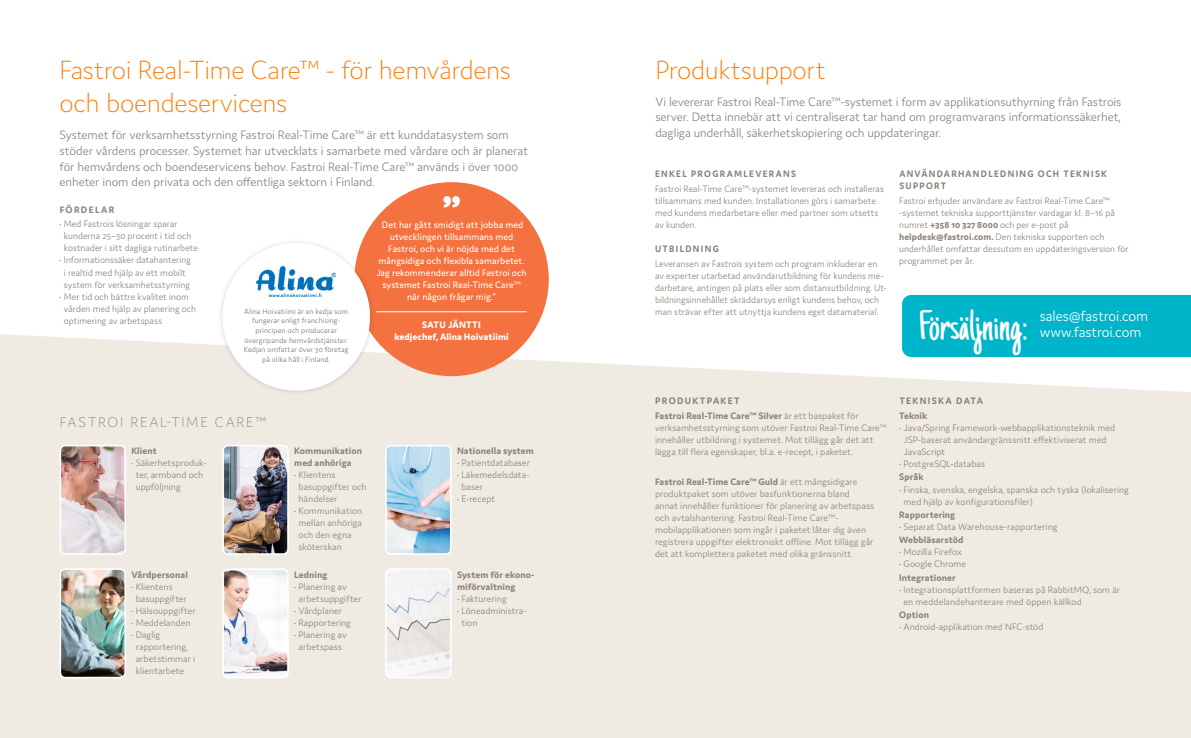
<style>
.page{position:relative;width:1191px;height:738px;background:#fff}
.page>*{position:absolute;margin:0;border:0;box-sizing:border-box;transform-origin:0 0}
.Otsikko_Perussivu{font:43px "Just Another Hand";color:#fff}
.Otsikko_Perussivu-2{font:200 28px/33.6px "Domus";letter-spacing:-.01em;color:#ff7900}
.Otsikko_Perussivu-3{font:300 15.6px "Domus";letter-spacing:-.005em;color:#fff}
.Otsikko_Perussivu-4{font:200 15px "Domus";letter-spacing:.12em;color:#8b8178}
.Otsikko_Perussivu-5{font:300 13px/15.6px "Domus";letter-spacing:-.005em;color:#8b8178}
.Otsikko_Perussivu-6{font:300 10px/12px "Domus";color:#8b8178}
.t1{font:10px/12px "Domus";color:#fff;text-align:center}
.Otsikko_Perussivu-7{font:700 10px/12px "Domus";letter-spacing:.01em;color:#8b8178}
.Otsikko_Perussivu-8{font:700 10px/12px "Domus";letter-spacing:.135em;color:#8b8178}
.t2{font:800 10px/12px "Domus";letter-spacing:.005em;color:#fff;text-align:center}
.Otsikko_Perussivu-9{font:700 10px "Domus";letter-spacing:.13em;color:#8b8178}
.Otsikko_Perussivu-10{font:300 8px/9.6px "Domus";letter-spacing:.005em;color:#7b736f;text-align:center}
.s1{font-weight:700}
</style>
<div class="page">
<div style="left:0;top:334px;width:1191px;height:403px;background:#efebe3"></div>
<div style="left:902px;top:295px;width:289px;height:62px;background:#00b5c9"></div>
<div style="left:918px;top:308px;width:113px;height:30px;background:#00b5c9"></div>
<div style="left:1039px;top:310px;width:137px;height:27px;background:#00b5c9"></div>
<img style="left:60px;top:445px;width:63px;height:108px">
<div style="left:60px;top:444px;width:66px;height:110px;border:2px solid #fff;border-radius:5px"></div>
<img style="left:225px;top:447px;width:61px;height:104px">
<div style="left:222px;top:444px;width:67px;height:110px;border:2px solid #fff;border-radius:5px"></div>
<img style="left:388px;top:445px;width:63px;height:108px">
<div style="left:385px;top:444px;width:66px;height:110px;border:2px solid #fff;border-radius:5px"></div>
<img style="left:386px;top:569px;width:65px;height:108px">
<div style="left:385px;top:568px;width:66px;height:109px;border:2px solid #fff;border-radius:5px"></div>
<img style="left:223px;top:568px;width:65px;height:109px">
<div style="left:222px;top:568px;width:67px;height:109px;border:2px solid #fff;border-radius:5px"></div>
<img style="left:60px;top:568px;width:65px;height:109px">
<div style="left:60px;top:568px;width:66px;height:109px;border:2px solid #fff;border-radius:5px"></div>
<div style="left:354px;top:182px;width:195px;height:194px;background:#f3723f;border-radius:50%"></div>
<svg style="left:443px;top:196px;width:17px;height:11px"></svg>
<hr style="left:377px;top:311px;width:149px;height:1px;background:#fff">
<div style="left:217px;top:238px;width:158px;height:157px;background:#000;opacity:.15"></div>
<div style="left:222px;top:242px;width:148px;height:148px;background:#fff;border-radius:50%"></div>
<img style="left:257px;top:266px;width:79px;height:31px">
<p class="Otsikko_Perussivu-2" style="left:60px;top:53px;width:453px">Fastroi Real-Time Care™ - för hemvårdens och boendeservicens</p>
<p class="Otsikko_Perussivu-5" style="left:60px;top:127px;width:470px">Systemet för verksamhetsstyrning Fastroi Real-Time Care™ är ett kunddatasystem som stöder vårdens processer. Systemet har utvecklats i samarbete med vårdare och är planerat för hemvårdens och boendeservicens behov. Fastroi Real-Time Care™ används i över 1000 enheter inom den privata och den offentliga sektorn i Finland.</p>
<p class="Otsikko_Perussivu-8" style="left:60px;top:203px;width:56px">FÖRDELAR</p>
<p class="Otsikko_Perussivu-6" style="left:64px;top:218px;width:136px;text-indent:-4px">• Med Fastrois lösningar sparar kunderna 25–30 procent i tid och kostnader i sitt dagliga rutinarbete</p>
<p class="Otsikko_Perussivu-6" style="left:60px;top:254px;width:133px;text-align:center">• Informationssäker datahantering i realtid med hjälp av ett mobilt system för verksamhetsstyrning</p>
<p class="Otsikko_Perussivu-6" style="left:64px;top:290px;width:134px;text-indent:-4px">• Mer tid och bättre kvalitet inom vården med hjälp av planering och optimering av arbetspass</p>
<p class="Otsikko_Perussivu-10" style="left:244px;top:306px;width:106px">Alina Hoivatiimi är en kedja som fungerar enligt franchising&shy;principen och producerar övergripande hemvårdstjänster.<br>Kedjan omfattar över 30 företag på olika håll i Finland.</p>
<p class="t1" style="left:376px;top:219px;width:152px">Det har gått smidigt att jobba med utvecklingen tillsammans med<br>Fastroi, och vi är nöjda med det mångsidiga och flexibla samarbetet.<br>Jag rekommenderar alltid Fastroi och systemet Fastroi Real-Time Care™ när någon frågar mig.”</p>
<p class="t2" style="left:394px;top:319px;width:116px">SATU JÄNTTI<br>kedjechef, Alina Hoivatiimi</p>
<p class="Otsikko_Perussivu-4" style="left:60px;top:414px;width:208px">FASTROI REAL-TIME CARE™</p>
<p class="Otsikko_Perussivu-7" style="left:131px;top:444px;width:27px">Klient</p>
<p class="Otsikko_Perussivu-6" style="left:136px;top:456px;width:72px;text-indent:-4px">• Säkerhetsproduk&shy;ter, armband och uppföljning</p>
<p class="Otsikko_Perussivu-7" style="left:131px;top:568px;width:58px">Vårdpersonal</p>
<p class="Otsikko_Perussivu-6" style="left:136px;top:580px;width:53px;text-indent:-4px">• Klientens basuppgifter</p>
<p class="Otsikko_Perussivu-6" style="left:131px;top:604px;width:66px">• Hälsouppgifter</p>
<p class="Otsikko_Perussivu-6" style="left:131px;top:616px;width:61px">• Meddelanden</p>
<p class="Otsikko_Perussivu-6" style="left:136px;top:628px;width:61px;text-indent:-4px">• Daglig rapportering, arbetstimmar i klientarbete</p>
<p class="Otsikko_Perussivu-7" style="left:294px;top:444px;width:69px">Kommunikation med anhöriga</p>
<p class="Otsikko_Perussivu-6" style="left:298px;top:468px;width:70px;text-indent:-4px">• Klientens basuppgifter och händelser</p>
<p class="Otsikko_Perussivu-6" style="left:298px;top:504px;width:65px;text-indent:-4px">• Kommunikation mellan anhöriga och den egna sköterskan</p>
<p class="Otsikko_Perussivu-7" style="left:294px;top:568px;width:35px">Ledning</p>
<p class="Otsikko_Perussivu-6" style="left:298px;top:580px;width:65px;text-indent:-4px">• Planering av arbetsuppgifter</p>
<p class="Otsikko_Perussivu-6" style="left:294px;top:604px;width:50px">• Vårdplaner</p>
<p class="Otsikko_Perussivu-6" style="left:294px;top:616px;width:58px">• Rapportering</p>
<p class="Otsikko_Perussivu-6" style="left:294px;top:628px;width:54px;text-align:center">• Planering av arbetspass</p>
<p class="Otsikko_Perussivu-7" style="left:457px;top:444px;width:78px">Nationella system</p>
<p class="Otsikko_Perussivu-6" style="left:457px;top:456px;width:74px">• Patientdatabaser</p>
<p class="Otsikko_Perussivu-6" style="left:461px;top:468px;width:70px;text-indent:-4px">• Läkemedelsdata&shy;baser</p>
<p class="Otsikko_Perussivu-6" style="left:457px;top:492px;width:40px">• E-recept</p>
<p class="Otsikko_Perussivu-7" style="left:457px;top:568px;width:79px">System för ekono&shy;miförvaltning</p>
<p class="Otsikko_Perussivu-6" style="left:457px;top:592px;width:51px">• Fakturering</p>
<p class="Otsikko_Perussivu-6" style="left:461px;top:604px;width:67px;text-indent:-4px">• Löneadministra&shy;tion</p>
<p class="Otsikko_Perussivu-2" style="left:655px;top:53px;width:172px">Produktsupport</p>
<p class="Otsikko_Perussivu-5" style="left:655px;top:93px;width:467px;text-align:justify">Vi levererar Fastroi Real-Time Care™-systemet i form av applikationsuthyrning från Fastrois server. Detta innebär att vi centraliserat tar hand om programvarans informationssäkerhet, dagliga underhåll, säkerhetskopiering och uppdateringar.</p>
<p class="Otsikko_Perussivu-8" style="left:655px;top:168px;width:142px">ENKEL PROGRAMLEVERANS</p>
<p class="Otsikko_Perussivu-6" style="left:655px;top:183px;width:230px">Fastroi Real-Time Care™-systemet levereras och installeras tillsammans med kunden. Installationen görs i samarbete med kundens medarbetare eller med partner som utsetts av kunden.</p>
<p class="Otsikko_Perussivu-8" style="left:655px;top:243px;width:65px">UTBILDNING</p>
<p class="Otsikko_Perussivu-6" style="left:655px;top:257px;width:233px">Leveransen av Fastrois system och program inkluderar en av experter utarbetad användarutbildning för kundens me&shy;darbetare, antingen på plats eller som distansutbildning. Ut&shy;bildningsinnehållet skräddarsys enligt kundens behov, och man strävar efter att utnyttja kundens eget datamaterial.</p>
<p class="Otsikko_Perussivu-8" style="left:899px;top:168px;width:209px">ANVÄNDARHANDLEDNING OCH TEKNISK<br>SUPPORT</p>
<p class="Otsikko_Perussivu-6" style="left:899px;top:195px;width:231px">Fastroi erbjuder användare av Fastroi Real-Time Care™ -systemet tekniska supporttjänster vardagar kl. 8–16 på numret <span class="s1">+358 10 327 8000</span> och per e-post på <span class="s1">helpdesk@fastroi.com.</span> Den tekniska supporten och underhållet omfattar dessutom en uppdateringsversion för programmet per år.</p>
<p class="Otsikko_Perussivu" style="left:918px;top:300px;width:111px">Försäljning:</p>
<p class="Otsikko_Perussivu-3" style="left:1039px;top:307px;width:110px">sales@fastroi.com</p>
<p class="Otsikko_Perussivu-3" style="left:1039px;top:323px;width:103px">www.fastroi.com</p>
<p class="Otsikko_Perussivu-9" style="left:655px;top:395px;width:86px">PRODUKTPAKET</p>
<p class="Otsikko_Perussivu-6" style="left:655px;top:409px;width:233px"><span class="s1">Fastroi Real-Time Care™ Silver</span> är ett baspaket för verksamhetsstyrning som utöver Fastroi Real-Time Care™ innehåller utbildning i systemet. Mot tillägg går det att lägga till flera egenskaper, bl.a. e-recept, i paketet.</p>
<p class="Otsikko_Perussivu-6" style="left:655px;top:475px;width:221px"><span class="s1">Fastroi Real-Time Care™ Guld</span> är ett mångsidigare produktpaket som utöver basfunktionerna bland annat innehåller funktioner för planering av arbetspass och avtalshantering. Fastroi Real-Time Care™- mobilapplikationen som ingår i paketet låter dig även registrera uppgifter elektroniskt offline. Mot tillägg går det att komplettera paketet med olika gränssnitt.</p>
<p class="Otsikko_Perussivu-9" style="left:899px;top:395px;width:85px">TEKNISKA DATA</p>
<p class="Otsikko_Perussivu-7" style="left:899px;top:409px;width:29px">Teknik</p>
<p class="Otsikko_Perussivu-6" style="left:903px;top:421px;width:213px;text-indent:-4px">• Java/Spring Framework-webbapplikationsteknik med<br>JSP-baserat användargränssnitt effektiviserat med<br>JavaScript</p>
<p class="Otsikko_Perussivu-6" style="left:899px;top:457px;width:87px">• PostgreSQL-databas</p>
<p class="Otsikko_Perussivu-7" style="left:899px;top:470px;width:26px">Språk</p>
<p class="Otsikko_Perussivu-6" style="left:903px;top:483px;width:227px;text-indent:-4px">• Finska, svenska, engelska, spanska och tyska (lokalisering med hjälp av konfigurationsfiler)</p>
<p class="Otsikko_Perussivu-7" style="left:899px;top:508px;width:57px">Rapportering</p>
<p class="Otsikko_Perussivu-6" style="left:899px;top:520px;width:160px">• Separat Data Warehouse-rapportering</p>
<p class="Otsikko_Perussivu-7" style="left:899px;top:533px;width:66px">Webbläsarstöd</p>
<p class="Otsikko_Perussivu-6" style="left:899px;top:545px;width:64px">• Mozilla Firefox</p>
<p class="Otsikko_Perussivu-6" style="left:899px;top:557px;width:69px">• Google Chrome</p>
<p class="Otsikko_Perussivu-7" style="left:899px;top:571px;width:58px">Integrationer</p>
<p class="Otsikko_Perussivu-6" style="left:903px;top:583px;width:218px;text-indent:-4px">• Integrationsplattformen baseras på RabbitMQ, som är en meddelandehanterare med öppen källkod</p>
<p class="Otsikko_Perussivu-7" style="left:899px;top:608px;width:31px">Option</p>
<p class="Otsikko_Perussivu-6" style="left:899px;top:620px;width:146px">• Android-applikation med NFC-stöd</p>
</div>
